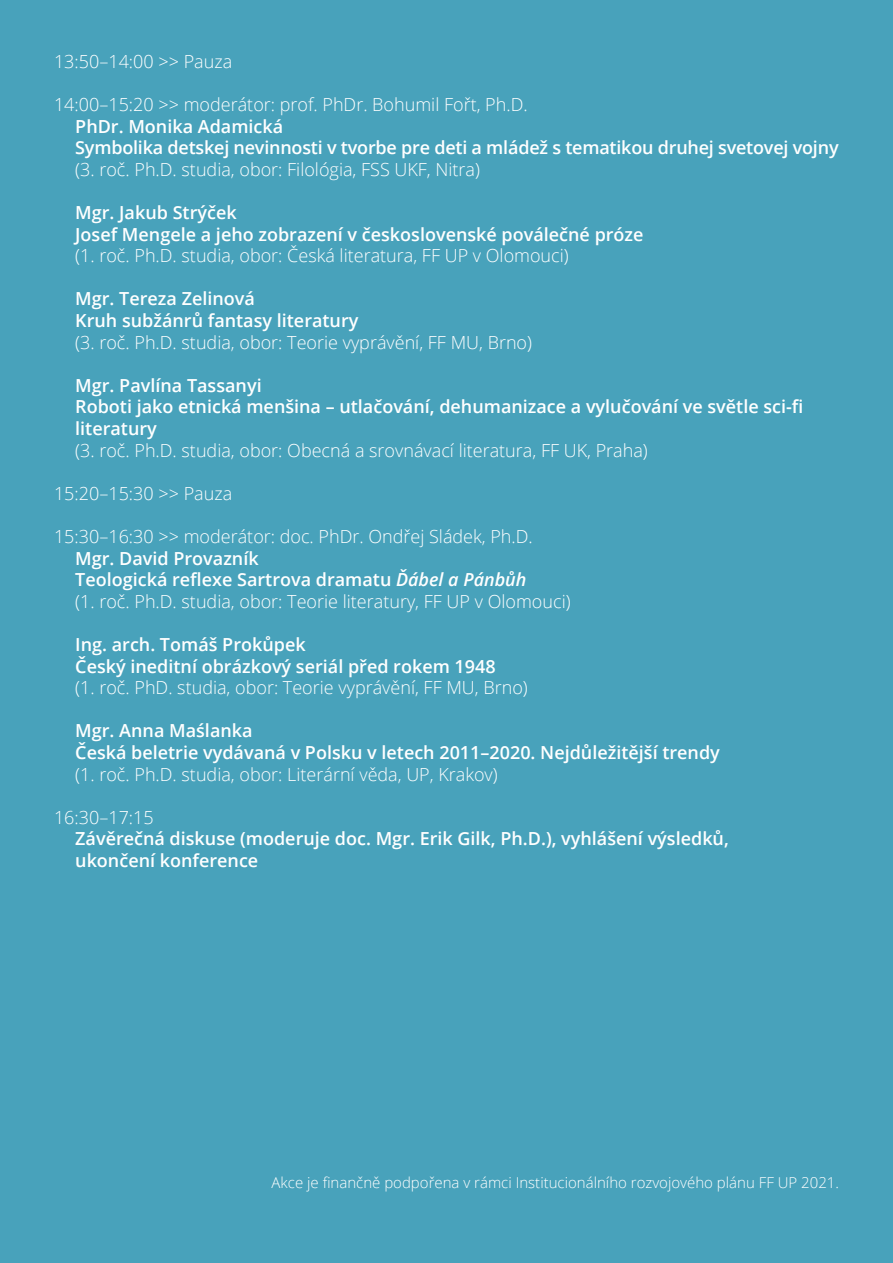
<style>
.page{position:relative;width:893px;height:1263px;background:#48a2bb}
.page>*{position:absolute;margin:0;border:0;box-sizing:border-box;transform-origin:0 0}
.t1{font:300 18px/21.6px "Open Sans";color:#fff}
.t2{font:600 18px/21.6px "Open Sans";color:#fff}
.t3{font:300 15px "Open Sans";color:#fff}
.s1{font-weight:600}
.s2{font-weight:600;font-style:italic}
</style>
<div class="page">
<p class="t1" style="left:54px;top:50px;width:180px">13:50–14:00 &gt;&gt; Pauza</p>
<p class="t1" style="left:54px;top:93px;width:475px">14:00–15:20 &gt;&gt; moderátor: prof. PhDr. Bohumil Fořt, Ph.D.</p>
<p class="t2" style="left:75px;top:115px;width:765px">PhDr. Monika Adamická<br>Symbolika detskej nevinnosti v tvorbe pre deti a mládež s tematikou druhej svetovej vojny</p>
<p class="t1" style="left:75px;top:158px;width:406px">(3. roč. Ph.D. studia, obor: Filológia, FSS UKF, Nitra)</p>
<p class="t2" style="left:75px;top:201px;width:570px">Mgr. Jakub Strýček<br>Josef Mengele a jeho zobrazení v československé poválečné próze</p>
<p class="t1" style="left:75px;top:244px;width:495px">(1. roč. Ph.D. studia, obor: Česká literatura, FF UP v Olomouci)</p>
<p class="t2" style="left:75px;top:288px;width:285px">Mgr. Tereza Zelinová<br>Kruh subžánrů fantasy literatury</p>
<p class="t1" style="left:75px;top:331px;width:458px">(3. roč. Ph.D. studia, obor: Teorie vyprávění, FF MU, Brno)</p>
<p class="t2" style="left:75px;top:374px;width:730px">Mgr. Pavlína Tassanyi<br>Roboti jako etnická menšina – utlačování, dehumanizace a vylučování ve světle sci-fi literatury</p>
<p class="t1" style="left:75px;top:439px;width:574px">(3. roč. Ph.D. studia, obor: Obecná a srovnávací literatura, FF UK, Praha)</p>
<p class="t1" style="left:54px;top:482px;width:180px">15:20–15:30 &gt;&gt; Pauza</p>
<p class="t1" style="left:54px;top:525px;width:480px">15:30–16:30 &gt;&gt; moderátor: doc. PhDr. Ondřej Sládek, Ph.D.</p>
<p class="t1" style="left:75px;top:547px;width:497px"><span class="s1">Mgr. David Provazník<br>Teologická reflexe Sartrova dramatu</span> <span class="s2">Ďábel a Pánbůh<br></span>(1. roč. Ph.D. studia, obor: Teorie literatury, FF UP v Olomouci)</p>
<p class="t2" style="left:75px;top:633px;width:422px">Ing. arch. Tomáš Prokůpek<br>Český ineditní obrázkový seriál před rokem 1948</p>
<p class="t1" style="left:75px;top:676px;width:454px">(1. roč. PhD. studia, obor: Teorie vyprávění, FF MU, Brno)</p>
<p class="t2" style="left:75px;top:720px;width:646px">Mgr. Anna Maślanka<br>Česká beletrie vydávaná v Polsku v letech 2011–2020. Nejdůležitější trendy</p>
<p class="t1" style="left:75px;top:763px;width:424px">(1. roč. Ph.D. studia, obor: Literární věda, UP, Krakov)</p>
<p class="t1" style="left:54px;top:806px;width:101px">16:30–17:15</p>
<p class="t2" style="left:75px;top:828px;width:655px">Závěrečná diskuse (moderuje doc. Mgr. Erik Gilk, Ph.D.), vyhlášení výsledků, ukončení konference</p>
<p class="t3" style="left:272px;top:1172px;width:569px">Akce je finančně podpořena v rámci Institucionálního rozvojového plánu FF UP 2021.</p>
</div>
